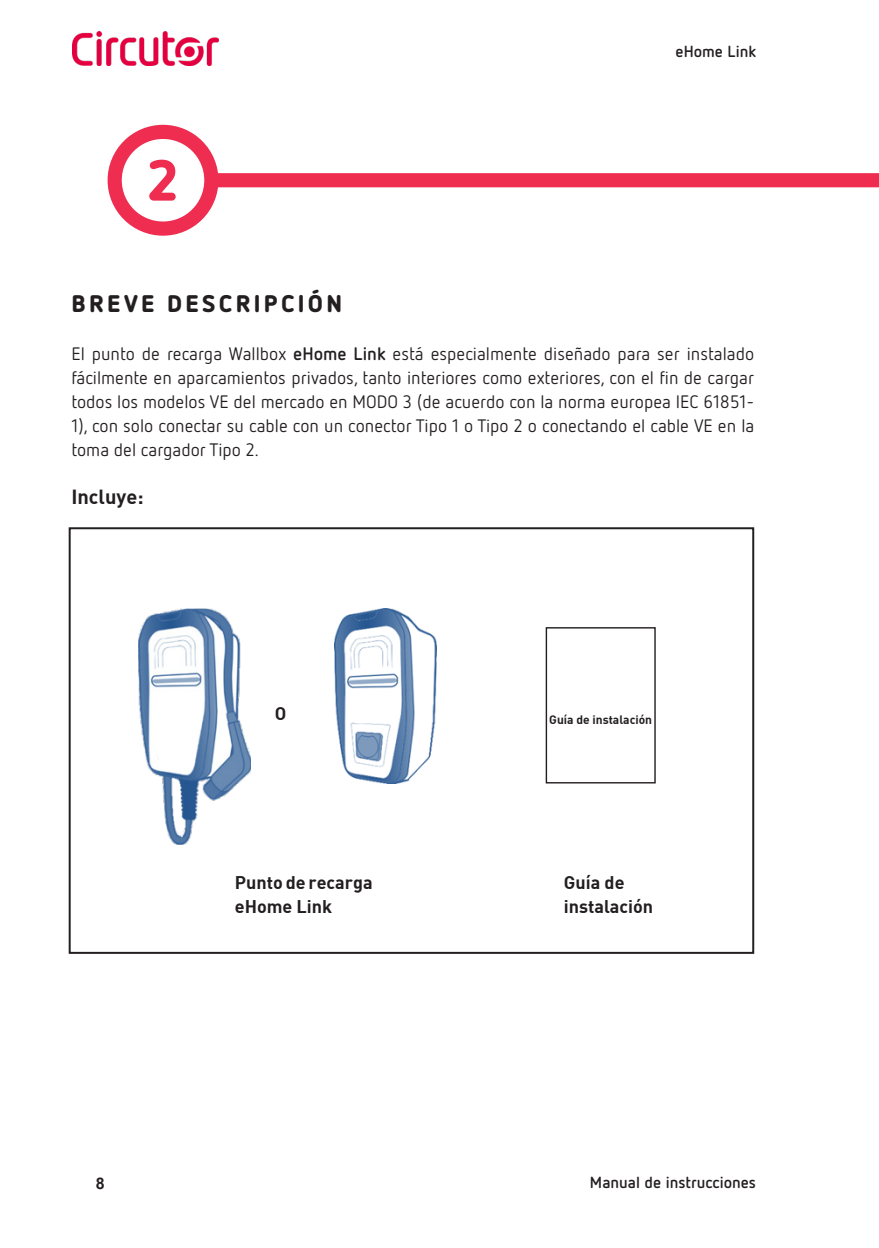
<style>
.page{position:relative;width:879px;height:1248px;background:#fff}
.page>*{position:absolute;margin:0;border:0;box-sizing:border-box;transform-origin:0 0}
.Big_Numerals{font:900 57.6px "Netto Pro";color:#ee2d50}
.Header_3__NEW{font:900 24px "Netto Pro";letter-spacing:.14em;color:#231f20}
.t1{font:20px "DIN Bold";color:#231f20}
.t2{font:18px/24px "Netto Pro";color:#231f20;text-align:justify}
.t3{font:18px/24px "DIN Bold";color:#231f20}
.t4{font:700 16px "Netto Pro";color:#231f20}
.t5{font:700 16px "Arial";color:#231f20}
.t6{font:12px "DIN Bold";color:#231f20}
.s1{font-weight:700}
</style>
<div class="page">
<img style="left:72px;top:31px;width:147px;height:35px">
<div style="left:108px;top:125px;width:110px;height:111px;border:14px solid #ee2d50;border-radius:50%"></div>
<div style="left:210px;top:173px;width:669px;height:14px;background:#ee2d50"></div>
<div style="left:69px;top:527px;width:685px;height:426px;border:2px solid #231f20"></div>
<img style="left:335px;top:609px;width:101px;height:174px">
<img style="left:139px;top:609px;width:112px;height:235px">
<svg style="left:151px;top:711px;width:51px;height:59px"></svg>
<div style="left:546px;top:627px;width:110px;height:156px;border:1px solid #231f20"></div>
<p class="Big_Numerals" style="left:147px;top:140px;width:33px">2</p>
<p class="t4" style="left:675px;top:41px;width:82px">eHome Link</p>
<p class="Header_3__NEW" style="left:71px;top:287px;width:272px">BREVE DESCRIPCIÓN</p>
<p class="t2" style="left:71px;top:341px;width:684px">El punto de recarga Wallbox <span class="s1">eHome Link</span> está especialmente diseñado para ser instalado fácilmente en aparcamientos privados, tanto interiores como exteriores, con el fin de cargar todos los modelos VE del mercado en MODO 3 (de acuerdo con la norma europea IEC 61851- 1), con solo conectar su cable con un conector Tipo 1 o Tipo 2 o conectando el cable VE en la toma del cargador Tipo 2.</p>
<p class="t1" style="left:71px;top:484px;width:74px">Incluye:</p>
<p class="t3" style="left:275px;top:701px;width:25px">OR</p>
<p class="t3" style="left:235px;top:869px;width:139px">Punto de recarga eHome Link</p>
<p class="t6" style="left:549px;top:711px;width:104px">Guía de instalación</p>
<p class="t3" style="left:564px;top:869px;width:91px">Guía de instalación</p>
<p class="t5" style="left:96px;top:1171px;width:10px">8</p>
<p class="t4" style="left:590px;top:1171px;width:168px">Manual de instrucciones</p>
</div>
